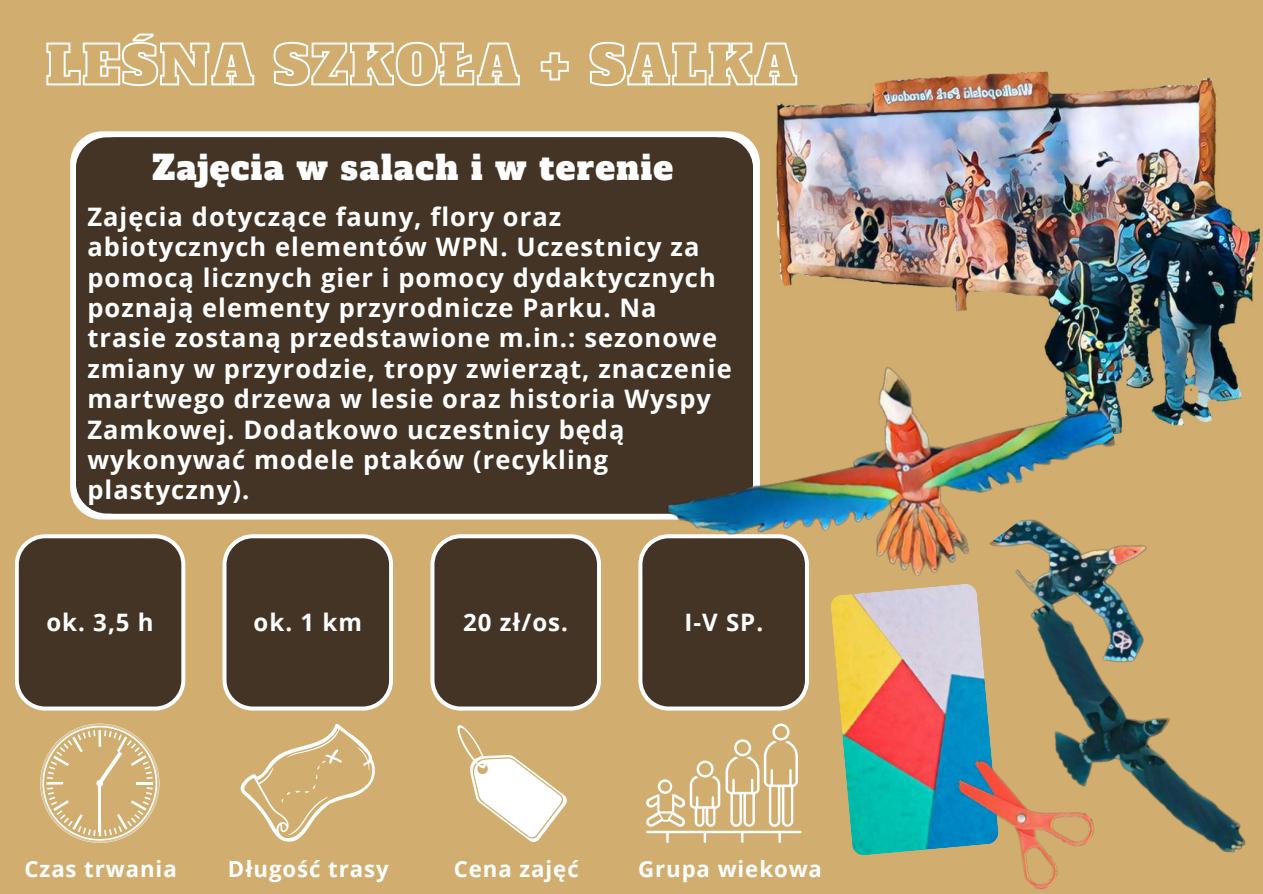
<style>
.page{position:relative;width:1263px;height:894px;background:#fff}
.page>*{position:absolute;margin:0;border:0;box-sizing:border-box;transform-origin:0 0}
.t1{font:33px "Alfa Slab One";letter-spacing:.04em;color:#fff}
.t2{font:700 25.5px/30.3px "Open Sans";letter-spacing:.04em;color:#fff}
.t3{font:700 24px "Open Sans";letter-spacing:.04em;color:#fff}
.t4{font:700 22.2px "Open Sans";letter-spacing:.04em;color:#fff}
</style>
<div class="page">
<div style="left:0;top:0;width:1263px;height:893px;background:#d1ae70"></div>
<svg style="left:40px;top:723px;width:119px;height:119px"></svg>
<hr style="left:98px;top:783px;width:3px;height:48px;background:#fff">
<svg style="left:240px;top:723px;width:135px;height:119px"></svg>
<svg style="left:457px;top:725px;width:110px;height:117px"></svg>
<svg style="left:646px;top:739px;width:114px;height:103px"></svg>
<svg style="left:70px;top:131px;width:690px;height:388px;background:#c7c2bc"></svg>
<div style="left:85px;top:137px;width:668px;height:376px;background:#443425;border-radius:31px"></div>
<svg style="left:15px;top:534px;width:170px;height:176px;background:#564738"></svg>
<svg style="left:222px;top:534px;width:171px;height:176px;background:#574838"></svg>
<svg style="left:430px;top:534px;width:171px;height:176px;background:#574838"></svg>
<svg style="left:638px;top:637px;width:122px;height:73px;background:#554637"></svg>
<img style="left:739px;top:71px;width:521px;height:301px">
<svg style="left:46px;top:33px;width:752px;height:54px"></svg>
<img style="left:631px;top:295px;width:505px;height:342px">
<img style="left:760px;top:372px;width:486px;height:517px">
<p class="t1" style="left:152px;top:146px;width:522px">Zajęcia w salach i w terenie</p>
<p class="t2" style="left:87px;top:201px;width:646px">Zajęcia dotyczące fauny, flory oraz abiotycznych elementów WPN. Uczestnicy za pomocą licznych gier i pomocy dydaktycznych poznają elementy przyrodnicze Parku. Na trasie zostaną przedstawione m.in.: sezonowe zmiany w przyrodzie, tropy zwierząt, znaczenie martwego drzewa w lesie oraz historia Wyspy Zamkowej. Dodatkowo uczestnicy będą wykonywać modele ptaków (recykling plastyczny).</p>
<p class="t3" style="left:46px;top:605px;width:109px">ok. 3,5 h</p>
<p class="t3" style="left:254px;top:605px;width:110px">ok. 1 km</p>
<p class="t3" style="left:463px;top:605px;width:106px">20 zł/os.</p>
<p class="t3" style="left:684px;top:605px;width:80px">I-V SP.</p>
<p class="t4" style="left:25px;top:853px;width:154px">Czas trwania</p>
<p class="t4" style="left:228px;top:853px;width:162px">Długość trasy</p>
<p class="t4" style="left:454px;top:853px;width:126px">Cena zajęć</p>
<p class="t4" style="left:638px;top:853px;width:185px">Grupa wiekowa</p>
</div>
